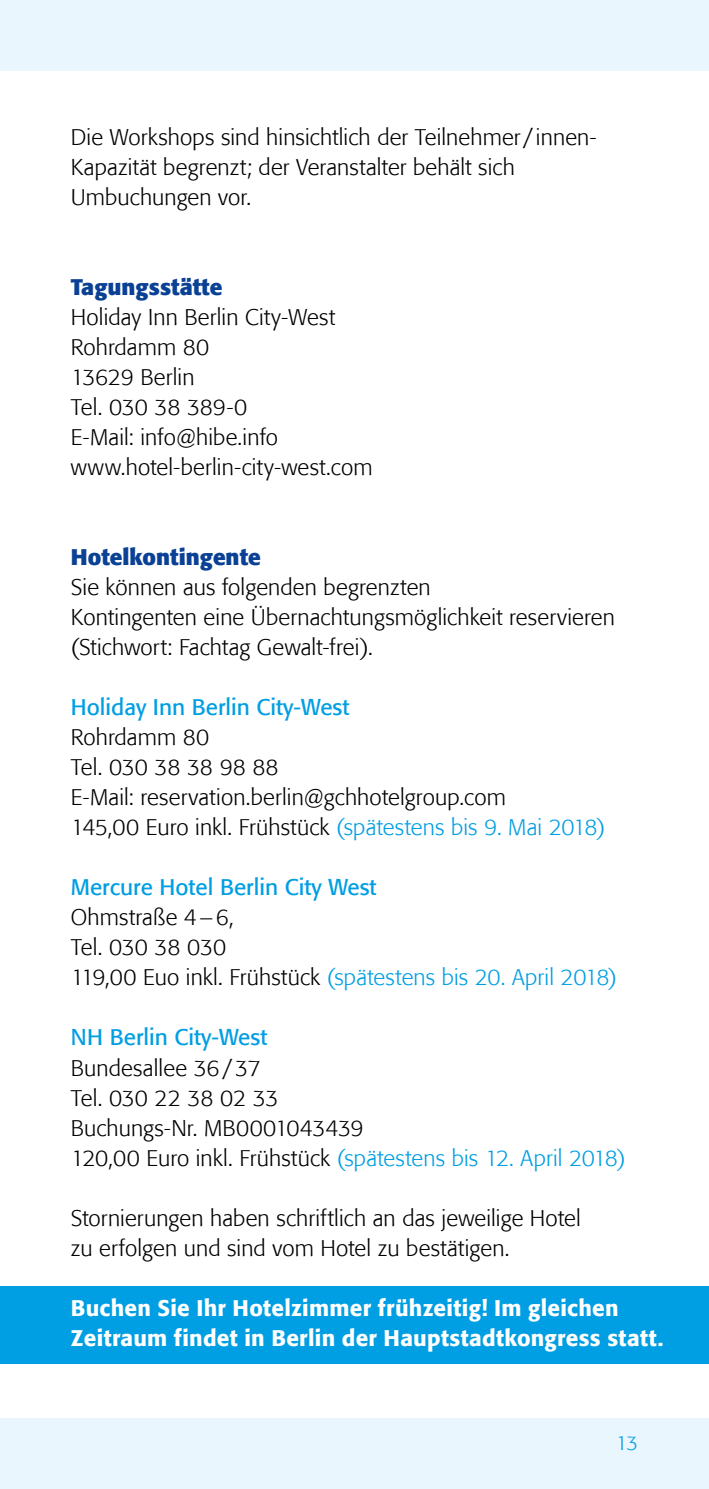
<style>
.page{position:relative;width:709px;height:1489px;background:#fff}
.page>*{position:absolute;margin:0;border:0;box-sizing:border-box;transform-origin:0 0}
.t1{font:300 22.5px/30px "Formata";letter-spacing:.005em;color:#000}
.t2{font:500 22.5px/30px "Formata";letter-spacing:.01em;color:#fff}
.t3{font:22.5px "Formata";color:#009ee3}
.t4{font:700 22.5px "Formata";color:#0b4195}
.t5{font:300 20px "Formata";color:#009ee3}
.s1{color:#009ee3}
</style>
<div class="page">
<div style="left:0;top:1417px;width:709px;height:71px;background:#eaf6fe"></div>
<div style="left:0;top:0;width:709px;height:71px;background:#eaf6fe"></div>
<div style="left:0;top:1285px;width:709px;height:78px;background:#009ee3"></div>
<p class="t1" style="left:71px;top:122px;width:527px">Die Workshops sind hinsichtlich der Teilnehmer / innen-<br>Kapazität begrenzt; der Veranstalter behält sich<br>Umbuchungen vor.</p>
<p class="t4" style="left:71px;top:273px;width:153px">Tagungsstätte</p>
<p class="t1" style="left:71px;top:302px;width:303px">Holiday Inn Berlin City-West<br>Rohrdamm 80<br>13629 Berlin<br>Tel. 030 38 389-0<br>E-Mail: info@hibe.info www.hotel-berlin-city-west.com</p>
<p class="t4" style="left:71px;top:543px;width:191px">Hotelkontingente</p>
<p class="t1" style="left:71px;top:572px;width:545px">Sie können aus folgenden begrenzten<br>Kontingenten eine Übernachtungsmöglichkeit reservieren (Stichwort: Fachtag Gewalt-frei).</p>
<p class="t3" style="left:71px;top:693px;width:280px">Holiday Inn Berlin City-West</p>
<p class="t1" style="left:71px;top:722px;width:536px">Rohrdamm 80<br>Tel. 030 38 38 98 88<br>E-Mail: reservation.berlin@gchhotelgroup.com<br>145,00 Euro inkl. Frühstück <span class="s1">(spätestens bis 9. Mai 2018)</span></p>
<p class="t3" style="left:71px;top:873px;width:307px">Mercure Hotel Berlin City West</p>
<p class="t1" style="left:71px;top:902px;width:548px">Ohmstraße 4–6,<br>Tel. 030 38 030<br>119,00 Euo inkl. Frühstück <span class="s1">(spätestens bis 20. April 2018)</span></p>
<p class="t3" style="left:71px;top:1023px;width:198px">NH Berlin City-West</p>
<p class="t1" style="left:71px;top:1052px;width:556px">Bundesallee 36/37<br>Tel. 030 22 38 02 33<br>Buchungs-Nr. MB0001043439<br>120,00 Euro inkl. Frühstück <span class="s1">(spätestens bis 12. April 2018)</span></p>
<p class="t1" style="left:71px;top:1202px;width:511px">Stornierungen haben schriftlich an das jeweilige Hotel zu erfolgen und sind vom Hotel zu bestätigen.</p>
<p class="t2" style="left:71px;top:1292px;width:594px">Buchen Sie Ihr Hotelzimmer frühzeitig! Im gleichen<br>Zeitraum findet in Berlin der Hauptstadtkongress statt.</p>
<p class="t5" style="left:615px;top:1431px;width:24px">13</p>
</div>
